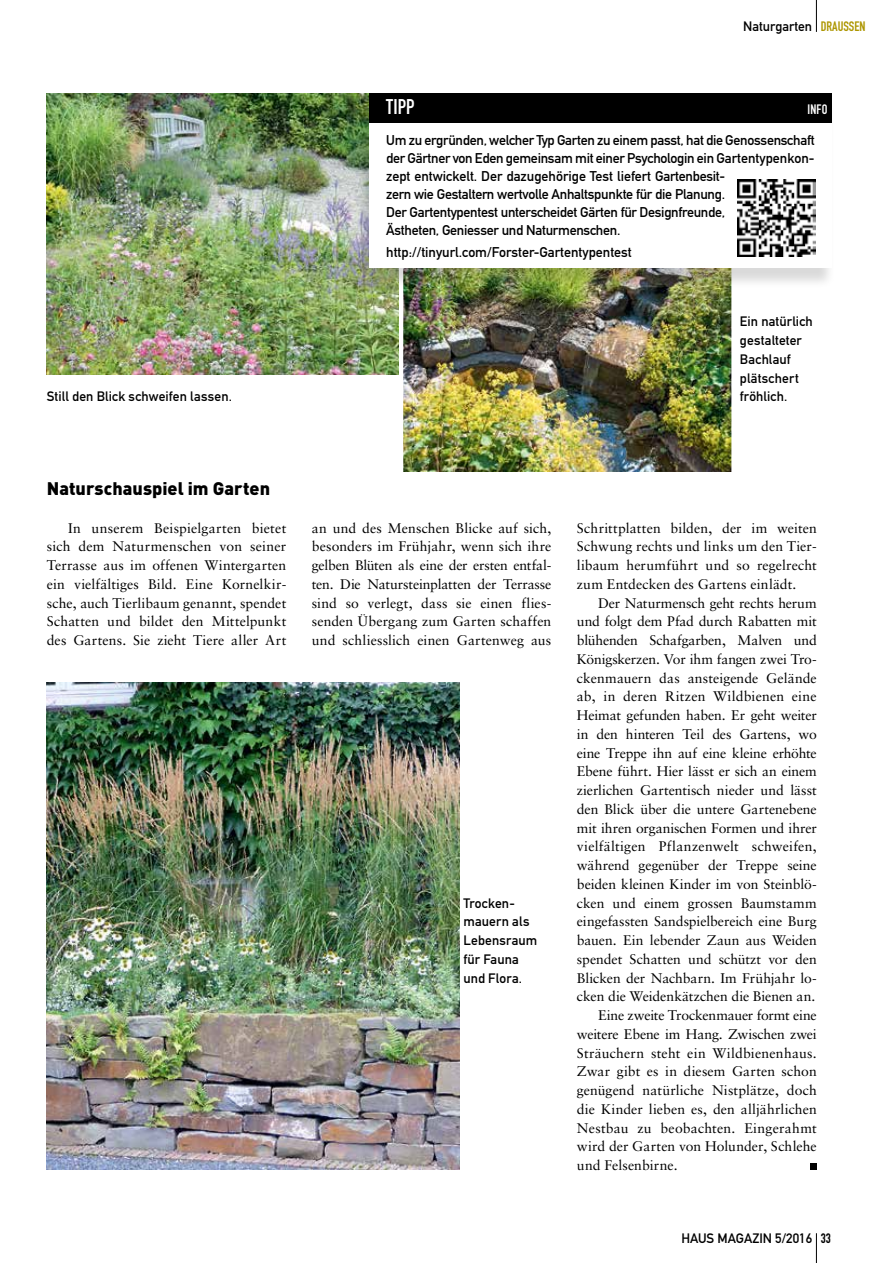
<style>
.page{position:relative;width:893px;height:1263px;background:#fff}
.page>*{position:absolute;margin:0;border:0;box-sizing:border-box;transform-origin:0 0}
.t1{font:21px "DIN Engschrift LT";color:#fff}
.t2{font:900 18px "DIN";color:#000}
.t3{font:13.95px/18.8px "Sabon LT Pro";color:#000;text-align:justify}
.t4{font:13.95px/18px "DIN Mittelschrift LT";letter-spacing:-.02em;color:#000}
.t5{font:13.95px "DIN Mittelschrift LT";color:#000}
.t6{font:13.5px/18.8px "DIN Mittelschrift LT";letter-spacing:.01em;color:#000}
.t7{font:13.5px "DIN Engschrift LT";color:#fff}
.s1{font-family:"DIN Engschrift LT";color:#ad9600}
.s2{font-family:"DIN Engschrift LT"}
</style>
<div class="page">
<hr style="left:816px;top:1233px;width:1px;height:30px;background:#000">
<hr style="left:816px;top:0;width:1px;height:32px;background:#000">
<img style="left:47px;top:682px;width:412px;height:487px">
<img style="left:47px;top:94px;width:350px;height:280px">
<img style="left:397px;top:288px;width:335px;height:184px">
<div style="left:355px;top:96px;width:480px;height:192px;background:#000;opacity:.15"></div>
<div style="left:369px;top:119px;width:463px;height:149px;background:#fff"></div>
<div style="left:369px;top:94px;width:463px;height:29px;background:#000"></div>
<img style="left:738px;top:179px;width:78px;height:78px">
<svg style="left:810px;top:1164px;width:6px;height:6px"></svg>
<p class="t6" style="left:743px;top:17px;width:124px">Naturgarten <span class="s1">DRAUSSEN</span></p>
<h1 class="t1" style="left:386px;top:94px;width:30px">TIPP</h1>
<p class="t7" style="left:807px;top:101px;width:21px">INFO</p>
<p class="t4" style="left:386px;top:131px;width:430px">Um zu ergründen, welcher Typ Garten zu einem passt, hat die Genossenschaft der Gärtner von Eden gemeinsam mit einer Psychologin ein Gartentypenkon&shy;zept entwickelt. Der dazugehörige Test liefert Gartenbesit-<br>zern wie Gestaltern wertvolle Anhaltspunkte für die Planung.<br>Der Gartentypentest unterscheidet Gärten für Designfreunde,<br>Ästheten, Geniesser und Naturmenschen.</p>
<p class="t5" style="left:386px;top:244px;width:247px">http://tinyurl.com/Forster-Gartentypentest</p>
<p class="t6" style="left:740px;top:312px;width:74px">Ein natürlich gestalteter<br>Bachlauf plätschert</p>
<p class="t6" style="left:47px;top:387px;width:187px">Still den Blick schweifen lassen.</p>
<p class="t6" style="left:740px;top:387px;width:49px">fröhlich.</p>
<p class="t2" style="left:47px;top:476px;width:225px">Naturschauspiel im Garten</p>
<p class="t3" style="left:47px;top:518px;width:241px;text-indent:21px">In unserem Beispielgarten bietet sich dem Naturmenschen von seiner Terrasse aus im offenen Wintergarten ein vielfältiges Bild. Eine Kornelkir&shy;sche, auch Tierlibaum genannt, spendet Schatten und bildet den Mittelpunkt des Gartens. Sie zieht Tiere aller Art</p>
<p class="t3" style="left:312px;top:518px;width:241px">an und des Menschen Blicke auf sich, besonders im Frühjahr, wenn sich ihre gelben Blüten als eine der ersten entfal&shy;ten. Die Natursteinplatten der Terrasse sind so verlegt, dass sie einen flies&shy;senden Übergang zum Garten schaffen und schliesslich einen Gartenweg aus</p>
<p class="t3" style="left:577px;top:518px;width:241px">Schrittplatten bilden, der im weiten Schwung rechts und links um den Tier&shy;libaum herumführt und so regelrecht zum Entdecken des Gartens einlädt.</p>
<p class="t3" style="left:598px;top:593px;width:220px">Der Naturmensch geht rechts herum</p>
<p class="t3" style="left:577px;top:612px;width:241px">und folgt dem Pfad durch Rabatten mit</p>
<p class="t3" style="left:577px;top:630px;width:241px">blühenden Schafgarben, Malven und</p>
<p class="t3" style="left:577px;top:649px;width:241px">Königskerzen. Vor ihm fangen zwei Tro-</p>
<p class="t3" style="left:577px;top:668px;width:241px">ckenmauern das ansteigende Gelände</p>
<p class="t3" style="left:577px;top:687px;width:241px">ab, in deren Ritzen Wildbienen eine</p>
<p class="t3" style="left:577px;top:705px;width:241px">Heimat gefunden haben. Er geht weiter</p>
<p class="t3" style="left:577px;top:724px;width:241px">in den hinteren Teil des Gartens, wo</p>
<p class="t3" style="left:577px;top:743px;width:241px">eine Treppe ihn auf eine kleine erhöhte</p>
<p class="t3" style="left:577px;top:762px;width:241px">Ebene führt. Hier lässt er sich an einem</p>
<p class="t3" style="left:577px;top:780px;width:241px">zierlichen Gartentisch nieder und lässt</p>
<p class="t3" style="left:577px;top:799px;width:241px">den Blick über die untere Gartenebene</p>
<p class="t3" style="left:577px;top:818px;width:241px">mit ihren organischen Formen und ihrer</p>
<p class="t3" style="left:577px;top:837px;width:241px">vielfältigen Pflanzenwelt schweifen,</p>
<p class="t3" style="left:577px;top:855px;width:241px">während gegenüber der Treppe seine</p>
<p class="t3" style="left:577px;top:874px;width:241px">beiden kleinen Kinder im von Steinblö-</p>
<p class="t3" style="left:577px;top:893px;width:241px">cken und einem grossen Baumstamm</p>
<p class="t3" style="left:577px;top:912px;width:241px">eingefassten Sandspielbereich eine Burg</p>
<p class="t3" style="left:577px;top:930px;width:241px">bauen. Ein lebender Zaun aus Weiden</p>
<p class="t3" style="left:577px;top:949px;width:241px">spendet Schatten und schützt vor den</p>
<p class="t3" style="left:577px;top:968px;width:241px">Blicken der Nachbarn. Im Frühjahr lo-</p>
<p class="t3" style="left:577px;top:987px;width:240px">cken die Weidenkätzchen die Bienen an.</p>
<p class="t3" style="left:598px;top:1005px;width:220px">Eine zweite Trockenmauer formt eine</p>
<p class="t3" style="left:577px;top:1024px;width:241px">weitere Ebene im Hang. Zwischen zwei</p>
<p class="t3" style="left:577px;top:1043px;width:241px">Sträuchern steht ein Wildbienenhaus.</p>
<p class="t3" style="left:577px;top:1062px;width:241px">Zwar gibt es in diesem Garten schon</p>
<p class="t3" style="left:577px;top:1080px;width:241px">genügend natürliche Nistplätze, doch</p>
<p class="t3" style="left:577px;top:1099px;width:241px">die Kinder lieben es, den alljährlichen</p>
<p class="t3" style="left:577px;top:1118px;width:241px">Nestbau zu beobachten. Eingerahmt</p>
<p class="t3" style="left:577px;top:1137px;width:241px">wird der Garten von Holunder, Schlehe</p>
<p class="t3" style="left:577px;top:1155px;width:102px">und Felsenbirne.</p>
<p class="t6" style="left:463px;top:893px;width:75px">Trocken&shy;mauern als<br>Lebensraum für Fauna und Flora.</p>
<p class="t6" style="left:681px;top:1229px;width:151px">HAUS MAGAZIN 5/2016 <span class="s2">33</span></p>
</div>
